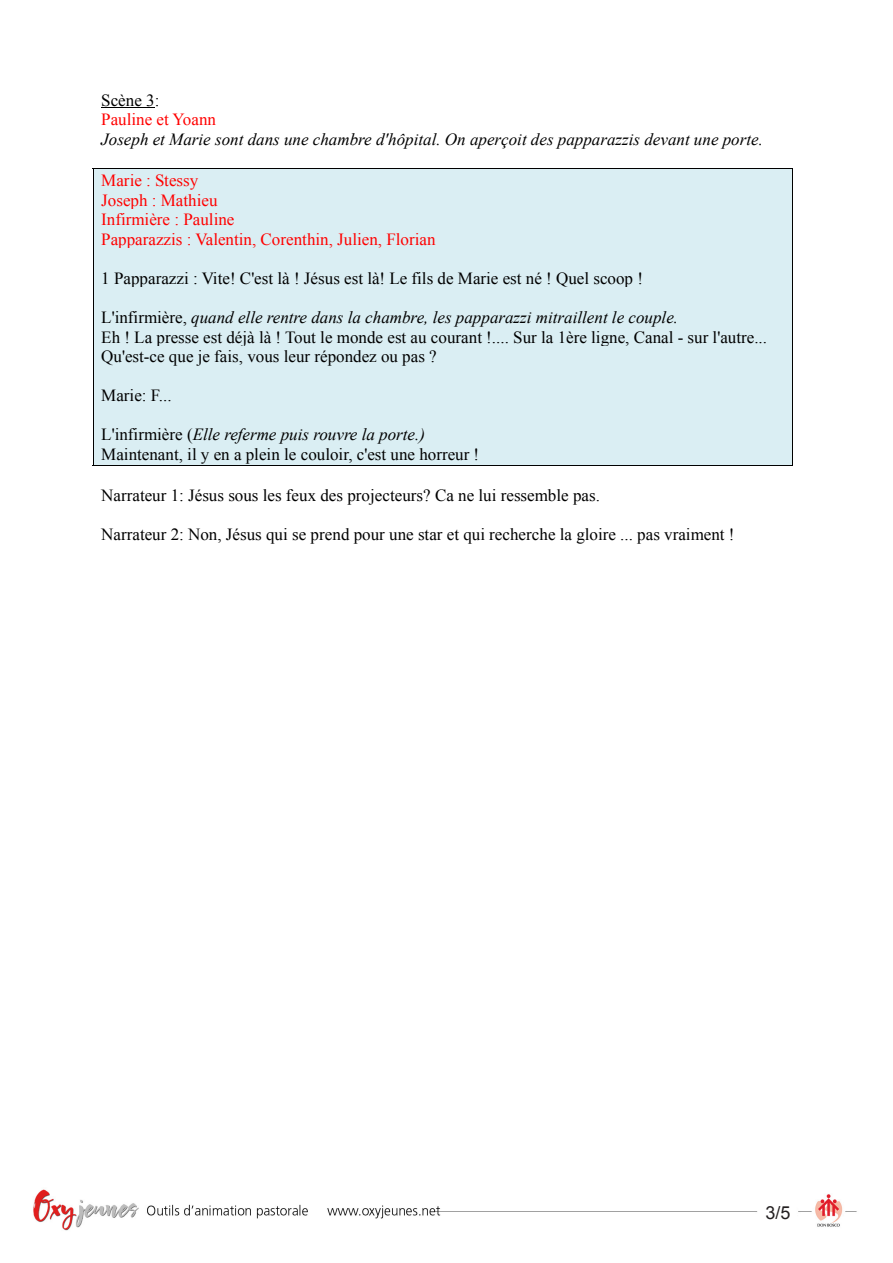
<style>
.page{position:relative;width:893px;height:1263px;background:#fff}
.page>*{position:absolute;margin:0;border:0;box-sizing:border-box;transform-origin:0 0}
.Page{font:18px "Arial";color:#231f20}
.t1{font:16.95px/19.5px "Times New Roman";color:#000}
.t2{font:italic 16.95px/19.6px "Times New Roman";color:#000}
.t3{font:16.95px/19.5px "Times New Roman";color:#f00}
.s1{font-style:normal}
.s2{font-style:normal;color:#f00}
.s3{font-style:italic}
</style>
<div class="page">
<img style="left:33px;top:1189px;width:824px;height:42px">
<hr style="left:101px;top:107px;width:54px;height:1px;background:#000">
<div style="left:94px;top:169px;width:698px;height:21px;background:#daeef3"></div>
<hr style="left:93px;top:168px;width:700px;height:1px;background:#000">
<div style="left:94px;top:190px;width:698px;height:19px;background:#daeef3"></div>
<div style="left:94px;top:209px;width:698px;height:20px;background:#daeef3"></div>
<div style="left:94px;top:229px;width:698px;height:20px;background:#daeef3"></div>
<div style="left:94px;top:249px;width:698px;height:19px;background:#daeef3"></div>
<div style="left:94px;top:268px;width:698px;height:20px;background:#daeef3"></div>
<div style="left:94px;top:288px;width:698px;height:19px;background:#daeef3"></div>
<div style="left:94px;top:307px;width:698px;height:20px;background:#daeef3"></div>
<div style="left:94px;top:327px;width:698px;height:19px;background:#daeef3"></div>
<div style="left:94px;top:346px;width:698px;height:20px;background:#daeef3"></div>
<div style="left:94px;top:366px;width:698px;height:20px;background:#daeef3"></div>
<div style="left:94px;top:386px;width:698px;height:19px;background:#daeef3"></div>
<div style="left:94px;top:405px;width:698px;height:20px;background:#daeef3"></div>
<div style="left:94px;top:425px;width:698px;height:19px;background:#daeef3"></div>
<div style="left:94px;top:444px;width:698px;height:21px;background:#daeef3"></div>
<hr style="left:93px;top:465px;width:700px;height:1px;background:#000">
<svg style="left:93px;top:169px;width:1px;height:296px"></svg>
<svg style="left:792px;top:169px;width:1px;height:296px"></svg>
<p class="t2" style="left:101px;top:90px;width:663px"><span class="s1">Scène 3:<br></span><span class="s2">Pauline et Yoann<br></span>Joseph et Marie sont dans une chambre d'hôpital. On aperçoit des papparazzis devant une porte.</p>
<p class="t3" style="left:101px;top:170px;width:336px">Marie : Stessy<br>Joseph : Mathieu<br>Infirmière : Pauline<br>Papparazzis : Valentin, Corenthin, Julien, Florian</p>
<p class="t1" style="left:101px;top:268px;width:543px">1 Papparazzi : Vite! C'est là ! Jésus est là! Le fils de Marie est né ! Quel scoop !</p>
<p class="t1" style="left:101px;top:307px;width:667px">L'infirmière, <span class="s3">quand elle rentre dans la chambre, les papparazzi mitraillent le couple.<br></span>Eh ! La presse est déjà là ! Tout le monde est au courant !.... Sur la 1ère ligne, Canal - sur l'autre...<br>Qu'est-ce que je fais, vous leur répondez ou pas ?</p>
<p class="t1" style="left:101px;top:385px;width:72px">Marie: F...</p>
<p class="t1" style="left:101px;top:425px;width:380px">L'infirmière (<span class="s3">Elle referme puis rouvre la porte.)<br></span>Maintenant, il y en a plein le couloir, c'est une horreur !</p>
<p class="t1" style="left:101px;top:485px;width:500px">Narrateur 1: Jésus sous les feux des projecteurs? Ca ne lui ressemble pas.</p>
<p class="t1" style="left:101px;top:525px;width:635px">Narrateur 2: Non, Jésus qui se prend pour une star et qui recherche la gloire ... pas vraiment !</p>
<p class="Page" style="left:765px;top:1201px;width:27px">3/5</p>
</div>
